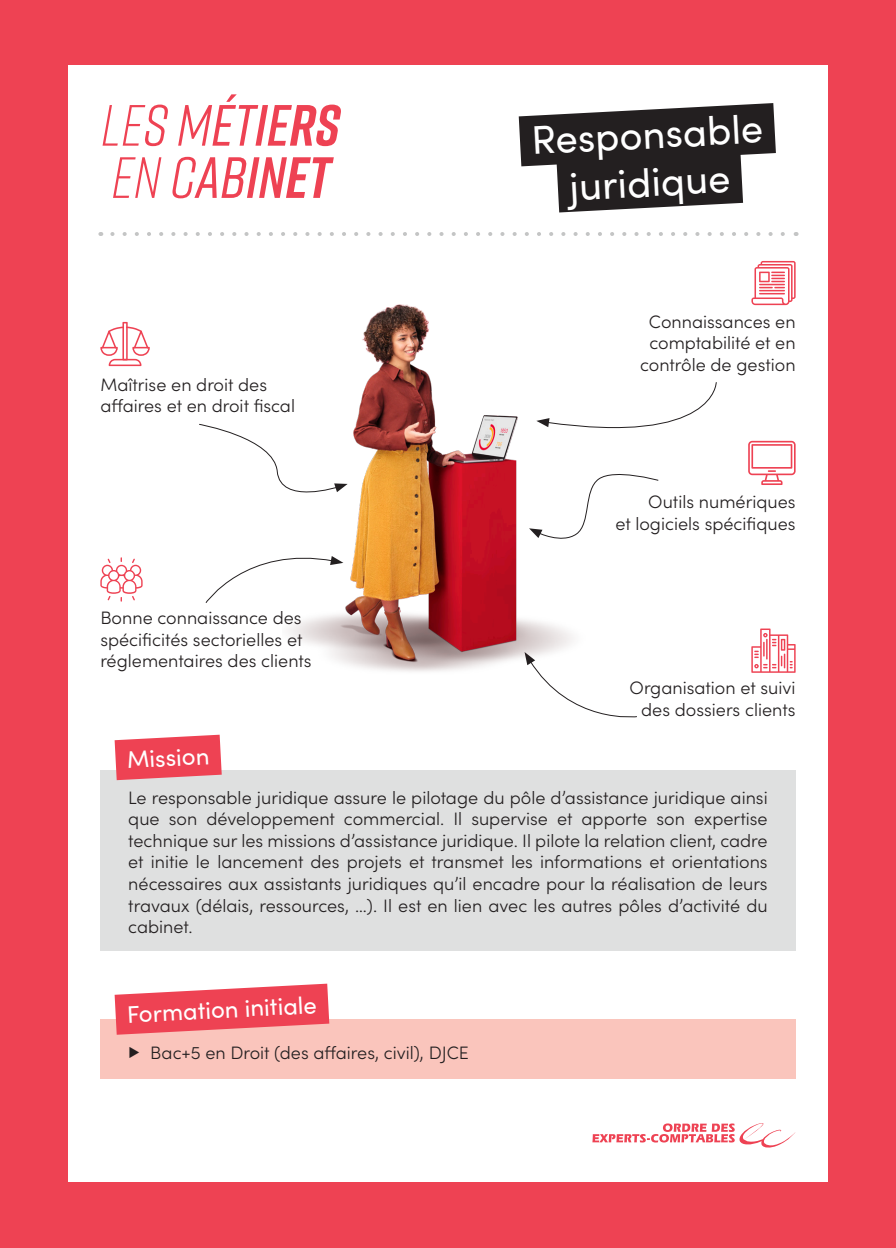
<style>
.page{position:relative;width:896px;height:1248px;background:#fff}
.page>*{position:absolute;margin:0;border:0;box-sizing:border-box;transform-origin:0 0}
.t1{font:italic 300 58px "Rift";color:#ee4253}
.t2{font:40px "Sofia Pro";color:#fff}
.t3{font:24px "Sofia Pro";color:#fff}
.t4{font:300 18px/21.6px "Sofia Pro";color:#231f20}
.s1{font-weight:400}
.s2{font-weight:500}
.s3{font-weight:600}
.s4{font-weight:700}
</style>
<div class="page">
<div style="left:0;top:0;width:896px;height:1247px;background:#ee4253"></div>
<div style="left:68px;top:66px;width:760px;height:1116px;background:#fff"></div>
<svg style="left:112px;top:103px;width:687px;height:133px"></svg>
<svg style="left:592px;top:1123px;width:203px;height:25px"></svg>
<svg style="left:199px;top:423px;width:83px;height:61px"></svg>
<svg style="left:614px;top:474px;width:45px;height:7px"></svg>
<svg style="left:614px;top:382px;width:103px;height:47px"></svg>
<svg style="left:205px;top:559px;width:77px;height:44px"></svg>
<svg style="left:100px;top:557px;width:43px;height:44px"></svg>
<svg style="left:748px;top:441px;width:47px;height:44px"></svg>
<svg style="left:122px;top:322px;width:6px;height:38px"></svg>
<hr style="left:124px;top:323px;width:2px;height:36px;background:#ee4253">
<svg style="left:100px;top:326px;width:50px;height:40px"></svg>
<svg style="left:751px;top:261px;width:44px;height:44px"></svg>
<div style="left:100px;top:770px;width:695px;height:180px;background:#dfe0e0"></div>
<svg style="left:114px;top:734px;width:108px;height:47px;background:#ee5f6d"></svg>
<div style="left:100px;top:1019px;width:695px;height:60px;background:#fac5bc"></div>
<svg style="left:114px;top:983px;width:216px;height:52px"></svg>
<svg style="left:568px;top:700px;width:69px;height:18px"></svg>
<img style="left:282px;top:304px;width:332px;height:396px">
<svg style="left:751px;top:628px;width:44px;height:44px"></svg>
<p class="t1" style="left:101px;top:85px;width:240px">LE<span class="s1">S M</span><span class="s2">ét</span><span class="s3">ie</span><span class="s4">RS</span></p>
<p class="t1" style="left:111px;top:137px;width:220px">EN <span class="s1">C</span><span class="s2">ab</span><span class="s3">in</span><span class="s4">ET</span></p>
<p class="t4" style="left:100px;top:372px;width:196px">Maîtrise en droit des affaires et en droit fiscal</p>
<p class="t4" style="left:100px;top:606px;width:203px">Bonne connaissance des</p>
<p class="t4" style="left:100px;top:627px;width:213px">spécificités sectorielles et réglementaires des clients</p>
<p class="t2" style="left:530px;top:111px;width:234px;rotate:-3deg">Responsable</p>
<p class="t2" style="left:568px;top:157px;width:163px;rotate:-3deg">juridique</p>
<p class="t4" style="left:649px;top:310px;width:148px">Connaissances en comptabilité et en</p>
<p class="t4" style="left:640px;top:353px;width:157px">contrôle de gestion</p>
<p class="t4" style="left:615px;top:490px;width:182px;text-align:right">Outils numériques<br>et logiciels spécifiques</p>
<p class="t4" style="left:629px;top:676px;width:167px">Organisation et suivi</p>
<p class="t4" style="left:641px;top:697px;width:156px">des dossiers clients</p>
<p class="t3" style="left:126px;top:742px;width:84px;rotate:-3deg">Mission</p>
<p class="t4" style="left:128px;top:785px;width:641px;text-align:justify">Le responsable juridique assure le pilotage du pôle d’assistance juridique ainsi que son développement commercial. Il supervise et apporte son expertise technique sur les missions d’assistance juridique. Il pilote la relation client, cadre et initie le lancement des projets et transmet les informations et orientations nécessaires aux assistants juridiques qu’il encadre pour la réalisation de leurs travaux (délais, ressources, …). Il est en lien avec les autres pôles d’activité du cabinet.</p>
<p class="t3" style="left:126px;top:996px;width:192px;rotate:-3deg">Formation initiale</p>
<p class="t4" style="left:128px;top:1041px;width:342px"><span class="s1">▶</span> Bac+5 en Droit (des affaires, civil), DJCE</p>
</div>
